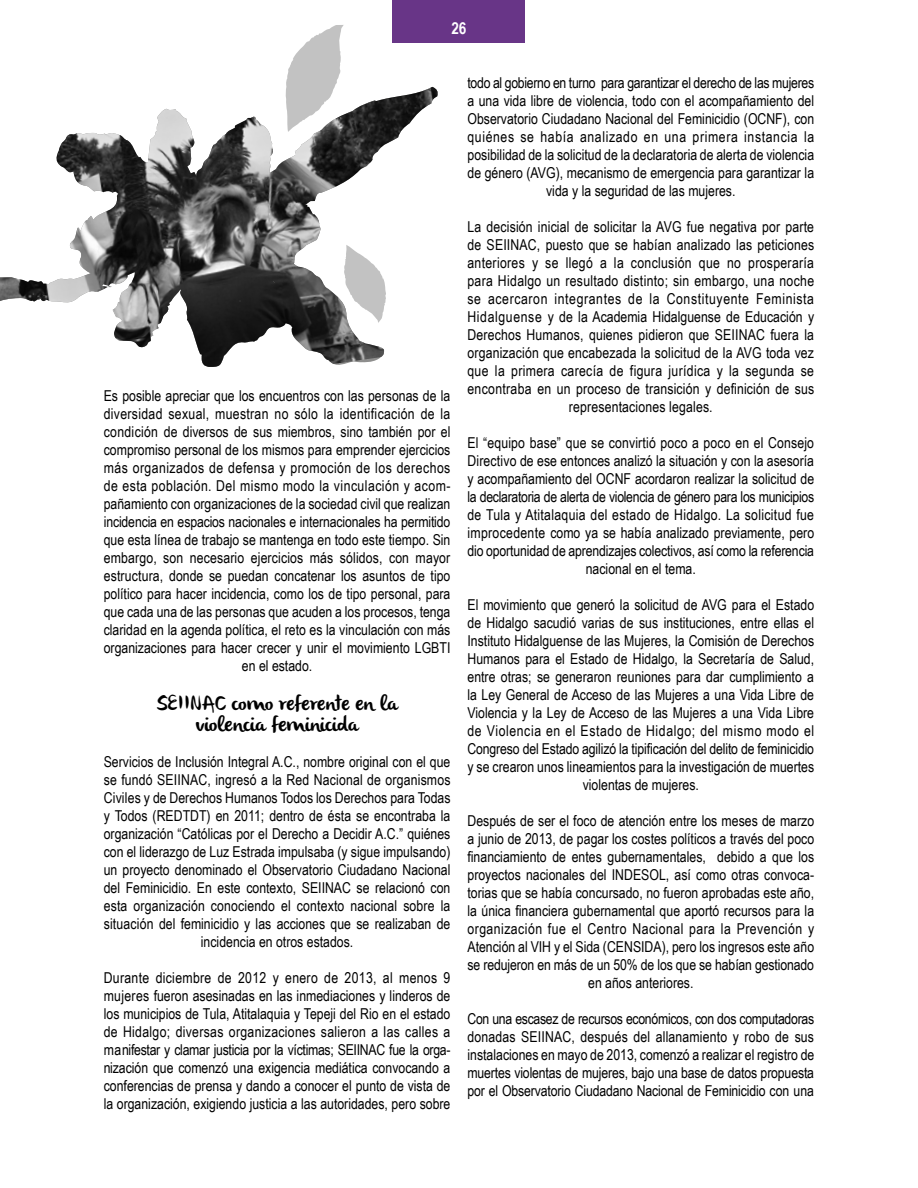
<style>
.page{position:relative;width:918px;height:1188px;background:#fff}
.page>*{position:absolute;margin:0;border:0;box-sizing:border-box;transform-origin:0 0}
.t1{font:21px/21px "olivier";color:#000;text-align:center}
.t2{font:700 16.5px "Arial Narrow";color:#fff}
.t3{font:15px/18px "Arial Narrow";color:#000;text-align:center}
</style>
<div class="page">
<svg style="left:0;top:87px;width:438px;height:280px"></svg>
<img style="left:56px;top:100px;width:321px;height:150px">
<svg style="left:285px;top:25px;width:59px;height:107px"></svg>
<svg style="left:344px;top:245px;width:43px;height:78px"></svg>
<div style="left:393px;top:0;width:132px;height:43px;background:#683587"></div>
<p class="t2" style="left:451px;top:15px;width:17px">26</p>
<p class="t3" style="left:104px;top:386px;width:348px">Es posible apreciar que los encuentros con las personas de la diversidad sexual, muestran no sólo la identificación de la condición de diversos de sus miembros, sino también por el compromiso personal de los mismos para emprender ejercicios más organizados de defensa y promoción de los derechos de esta población. Del mismo modo la vinculación y acom&shy;pañamiento con organizaciones de la sociedad civil que realizan incidencia en espacios nacionales e internacionales ha permitido que esta línea de trabajo se mantenga en todo este tiempo. Sin embargo, son necesario ejercicios más sólidos, con mayor estructura, donde se puedan concatenar los asuntos de tipo político para hacer incidencia, como los de tipo personal, para que cada una de las personas que acuden a los procesos, tenga claridad en la agenda política, el reto es la vinculación con más organizaciones para hacer crecer y unir el movimiento LGBTI en el estado.</p>
<h1 class="t1" style="left:157px;top:695px;width:243px">SEIINAC como referente en la violencia feminicida</h1>
<p class="t3" style="left:104px;top:752px;width:348px">Servicios de Inclusión Integral A.C., nombre original con el que se fundó SEIINAC, ingresó a la Red Nacional de organismos Civiles y de Derechos Humanos Todos los Derechos para Todas y Todos (REDTDT) en 2011; dentro de ésta se encontraba la organización “Católicas por el Derecho a Decidir A.C.” quiénes con el liderazgo de Luz Estrada impulsaba (y sigue impulsando) un proyecto denominado el Observatorio Ciudadano Nacional del Feminicidio. En este contexto, SEIINAC se relacionó con esta organización conociendo el contexto nacional sobre la situación del feminicidio y las acciones que se realizaban de incidencia en otros estados.</p>
<p class="t3" style="left:104px;top:968px;width:348px;text-align:justify">Durante diciembre de 2012 y enero de 2013, al menos 9 mujeres fueron asesinadas en las inmediaciones y linderos de los municipios de Tula, Atitalaquia y Tepeji del Rio en el estado de Hidalgo; diversas organizaciones salieron a las calles a manifestar y clamar justicia por la víctimas; SEIINAC fue la orga&shy;nización que comenzó una exigencia mediática convocando a conferencias de prensa y dando a conocer el punto de vista de la organización, exigiendo justicia a las autoridades, pero sobre</p>
<p class="t3" style="left:468px;top:73px;width:348px">todo al gobierno en turno para garantizar el derecho de las mujeres a una vida libre de violencia, todo con el acompañamiento del Observatorio Ciudadano Nacional del Feminicidio (OCNF), con quiénes se había analizado en una primera instancia la posibilidad de la solicitud de la declaratoria de alerta de violencia de género (AVG), mecanismo de emergencia para garantizar la vida y la seguridad de las mujeres.</p>
<p class="t3" style="left:468px;top:217px;width:348px">La decisión inicial de solicitar la AVG fue negativa por parte de SEIINAC, puesto que se habían analizado las peticiones anteriores y se llegó a la conclusión que no prosperaría para Hidalgo un resultado distinto; sin embargo, una noche se acercaron integrantes de la Constituyente Feminista Hidalguense y de la Academia Hidalguense de Educación y Derechos Humanos, quienes pidieron que SEIINAC fuera la organización que encabezada la solicitud de la AVG toda vez que la primera carecía de figura jurídica y la segunda se encontraba en un proceso de transición y definición de sus representaciones legales.</p>
<p class="t3" style="left:468px;top:433px;width:348px">El “equipo base” que se convirtió poco a poco en el Consejo Directivo de ese entonces analizó la situación y con la asesoría y acompañamiento del OCNF acordaron realizar la solicitud de la declaratoria de alerta de violencia de género para los municipios de Tula y Atitalaquia del estado de Hidalgo. La solicitud fue improcedente como ya se había analizado previamente, pero dio oportunidad de aprendizajes colectivos, así como la referencia nacional en el tema.</p>
<p class="t3" style="left:468px;top:595px;width:348px">El movimiento que generó la solicitud de AVG para el Estado de Hidalgo sacudió varias de sus instituciones, entre ellas el Instituto Hidalguense de las Mujeres, la Comisión de Derechos Humanos para el Estado de Hidalgo, la Secretaría de Salud, entre otras; se generaron reuniones para dar cumplimiento a la Ley General de Acceso de las Mujeres a una Vida Libre de Violencia y la Ley de Acceso de las Mujeres a una Vida Libre de Violencia en el Estado de Hidalgo; del mismo modo el Congreso del Estado agilizó la tipificación del delito de feminicidio y se crearon unos lineamientos para la investigación de muertes violentas de mujeres.</p>
<p class="t3" style="left:468px;top:811px;width:348px">Después de ser el foco de atención entre los meses de marzo a junio de 2013, de pagar los costes políticos a través del poco financiamiento de entes gubernamentales, debido a que los proyectos nacionales del INDESOL, así como otras convoca&shy;torias que se había concursado, no fueron aprobadas este año, la única financiera gubernamental que aportó recursos para la organización fue el Centro Nacional para la Prevención y Atención al VIH y el Sida (CENSIDA), pero los ingresos este año se redujeron en más de un 50% de los que se habían gestionado en años anteriores.</p>
<p class="t3" style="left:468px;top:1009px;width:348px;text-align:justify">Con una escasez de recursos económicos, con dos computadoras donadas SEIINAC, después del allanamiento y robo de sus instalaciones en mayo de 2013, comenzó a realizar el registro de muertes violentas de mujeres, bajo una base de datos propuesta por el Observatorio Ciudadano Nacional de Feminicidio con una</p>
</div>
